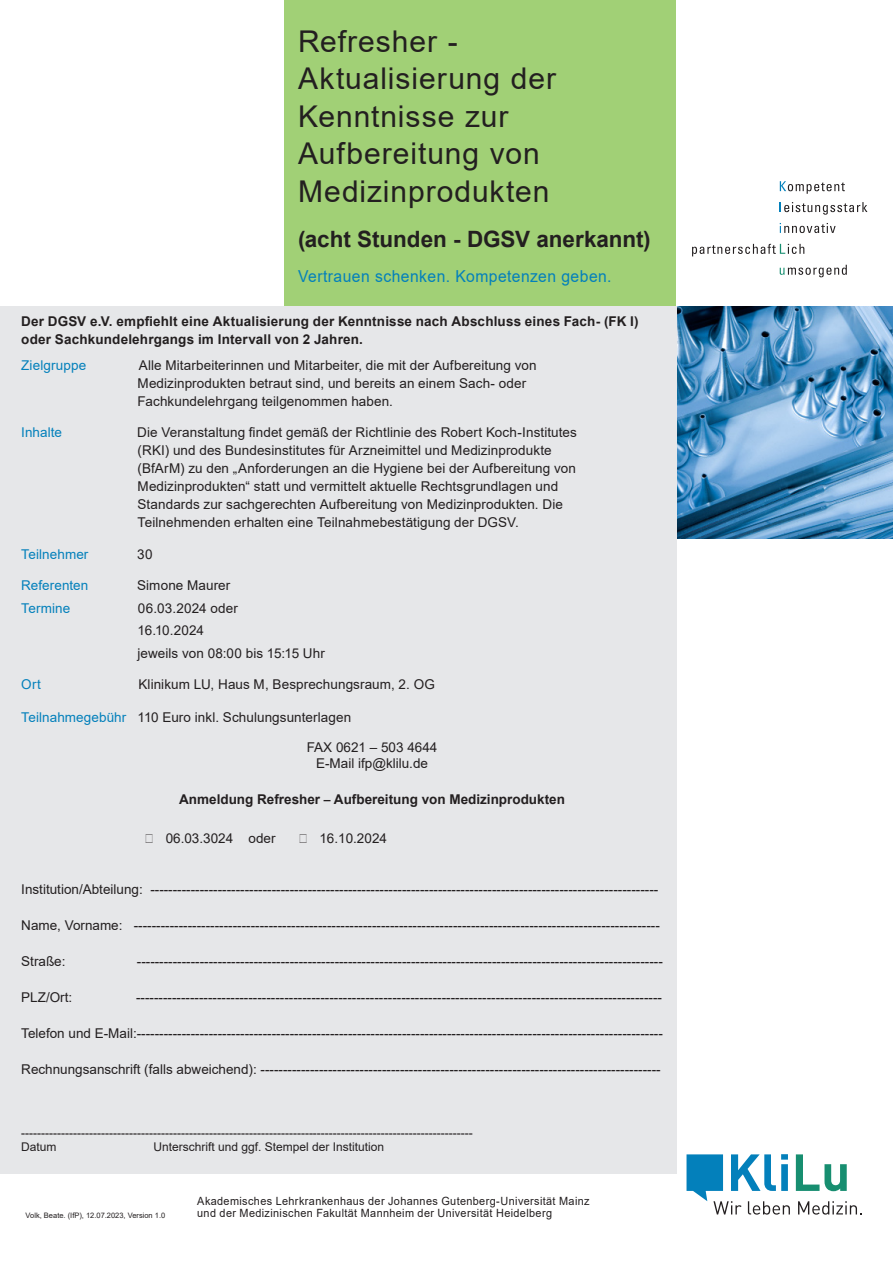
<style>
.page{position:relative;width:893px;height:1263px;background:#fff}
.page>*{position:absolute;margin:0;border:0;box-sizing:border-box;transform-origin:0 0}
.Headline_neu{font:30px/37.5px "Arial";letter-spacing:.03em;color:#231f20}
.Headline_neu-2{font:700 22.5px "Arial";color:#231f20}
.t1{font:16.5px "Arial";letter-spacing:.03em;color:#0380bb;scale:.95 1}
.Fliesstext{font:13.5px/18px "Arial";letter-spacing:.005em;color:#231f20}
.Fliesstext-2{font:700 13.5px/18px "Arial";letter-spacing:.01em;color:#231f20}
.Fliesstext-3{font:13.5px "Arial";letter-spacing:.005em;color:#0380bb}
.t2{font:12px "Arial";color:#231f20}
.Akadem__Lehrkr{font:11.4px "Arial";letter-spacing:.035em;color:#231f20;scale:.96 1}
.t3{font:7.5px "Arial";color:#231f20}
.s1{color:#0380bb}
.s2{font-weight:900}
</style>
<div class="page">
<div style="left:284px;top:0;width:392px;height:306px;background:#a1d076"></div>
<img style="left:676px;top:306px;width:217px;height:232px">
<svg style="left:796px;top:1154px;width:51px;height:37px"></svg>
<svg style="left:686px;top:1154px;width:104px;height:60px"></svg>
<svg style="left:798px;top:1201px;width:64px;height:13px"></svg>
<svg style="left:780px;top:181px;width:65px;height:13px"></svg>
<svg style="left:780px;top:202px;width:87px;height:13px"></svg>
<svg style="left:780px;top:223px;width:56px;height:10px"></svg>
<svg style="left:780px;top:265px;width:67px;height:12px"></svg>
<svg style="left:692px;top:244px;width:112px;height:12px"></svg>
<div style="left:0;top:306px;width:676px;height:868px;background:#e6e7e9"></div>
<p class="Headline_neu" style="left:298px;top:22px;width:260px">Refresher -<br>Aktualisierung der<br>Kenntnisse zur<br>Aufbereitung von</p>
<p class="Headline_neu" style="left:298px;top:172px;width:253px">Medizinprodukten</p>
<p class="Headline_neu-2" style="left:298px;top:223px;width:354px">(acht Stunden - DGSV anerkannt)</p>
<p class="t1" style="left:298px;top:265px;width:331px">Vertrauen schenken. Kompetenzen geben.</p>
<p class="Fliesstext-2" style="left:21px;top:313px;width:619px">Der DGSV e.V. empfiehlt eine Aktualisierung der Kenntnisse nach Abschluss eines Fach- (FK I) oder Sachkundelehrgangs im Intervall von 2 Jahren.</p>
<p class="Fliesstext-3" style="left:21px;top:356px;width:66px">Zielgruppe</p>
<p class="Fliesstext" style="left:138px;top:356px;width:400px">Alle Mitarbeiterinnen und Mitarbeiter, die mit der Aufbereitung von<br>Medizinprodukten betraut sind, und bereits an einem Sach- oder<br>Fachkundelehrgang teilgenommen haben.</p>
<p class="Fliesstext-3" style="left:21px;top:423px;width:42px">Inhalte</p>
<p class="Fliesstext" style="left:137px;top:424px;width:441px">Die Veranstaltung findet gemäß der Richtlinie des Robert Koch-Institutes (RKI) und des Bundesinstitutes für Arzneimittel und Medizinprodukte</p>
<p class="Fliesstext" style="left:138px;top:460px;width:440px">(BfArM) zu den „Anforderungen an die Hygiene bei der Aufbereitung von Medizinprodukten“ statt und vermittelt aktuelle Rechtsgrundlagen und Standards zur sachgerechten Aufbereitung von Medizinprodukten. Die Teilnehmenden erhalten eine Teilnahmebestätigung der DGSV.</p>
<p class="Fliesstext-3" style="left:21px;top:545px;width:69px">Teilnehmer</p>
<p class="Fliesstext" style="left:137px;top:545px;width:17px">30</p>
<p class="Fliesstext-3" style="left:21px;top:576px;width:69px">Referenten</p>
<p class="Fliesstext" style="left:137px;top:577px;width:95px">Simone Maurer</p>
<p class="Fliesstext-3" style="left:21px;top:599px;width:51px">Termine</p>
<p class="Fliesstext" style="left:138px;top:599px;width:101px">06.03.2024 oder</p>
<p class="Fliesstext" style="left:138px;top:622px;width:68px">16.10.2024</p>
<p class="Fliesstext" style="left:138px;top:644px;width:189px">jeweils von 08:00 bis 15:15 Uhr</p>
<p class="Fliesstext-3" style="left:21px;top:675px;width:21px">Ort</p>
<p class="Fliesstext" style="left:138px;top:676px;width:298px">Klinikum LU, Haus M, Besprechungsraum, 2. OG</p>
<p class="Fliesstext" style="left:21px;top:709px;width:331px"><span class="s1">Teilnahmegebühr</span> 110 Euro inkl. Schulungsunterlagen</p>
<p class="Fliesstext" style="left:307px;top:738px;width:132px">FAX 0621 – 503 4644</p>
<p class="Fliesstext" style="left:316px;top:754px;width:113px">E-Mail ifp@klilu.de</p>
<p class="Fliesstext-2" style="left:179px;top:791px;width:387px">Anmeldung Refresher <span class="s2">–</span> Aufbereitung von Medizinprodukten</p>
<p class="Fliesstext" style="left:166px;top:829px;width:111px">06.03.3024 oder</p>
<p class="Fliesstext" style="left:319px;top:829px;width:69px">16.10.2024</p>
<p class="Fliesstext" style="left:21px;top:880px;width:639px">Institution/Abteilung: -----------------------------------------------------------------------------------------------------------------</p>
<p class="Fliesstext" style="left:21px;top:916px;width:640px">Name, Vorname: ---------------------------------------------------------------------------------------------------------------------</p>
<p class="Fliesstext" style="left:21px;top:952px;width:46px">Straße:</p>
<p class="Fliesstext" style="left:137px;top:952px;width:527px">---------------------------------------------------------------------------------------------------------------------</p>
<p class="Fliesstext" style="left:21px;top:988px;width:53px">PLZ/Ort:</p>
<p class="Fliesstext" style="left:136px;top:988px;width:527px">---------------------------------------------------------------------------------------------------------------------</p>
<p class="Fliesstext" style="left:21px;top:1024px;width:643px">Telefon und E-Mail:---------------------------------------------------------------------------------------------------------------------</p>
<p class="Fliesstext" style="left:21px;top:1060px;width:641px">Rechnungsanschrift (falls abweichend): -----------------------------------------------------------------------------------------</p>
<p class="t2" style="left:21px;top:1125px;width:453px">-----------------------------------------------------------------------------------------------------------------</p>
<p class="t2" style="left:21px;top:1138px;width:37px">Datum</p>
<p class="t2" style="left:153px;top:1138px;width:232px">Unterschrift und ggf. Stempel der Institution</p>
<p class="Akadem__Lehrkr" style="left:197px;top:1193px;width:410px">Akademisches Lehrkrankenhaus der Johannes Gutenberg-Universität Mainz</p>
<p class="t3" style="left:26px;top:1210px;width:141px">Volk, Beate. (IfP), 12.07.2023, Version 1.0</p>
<p class="Akadem__Lehrkr" style="left:197px;top:1205px;width:371px">und der Medizinischen Fakultät Mannheim der Universität Heidelberg</p>
</div>
